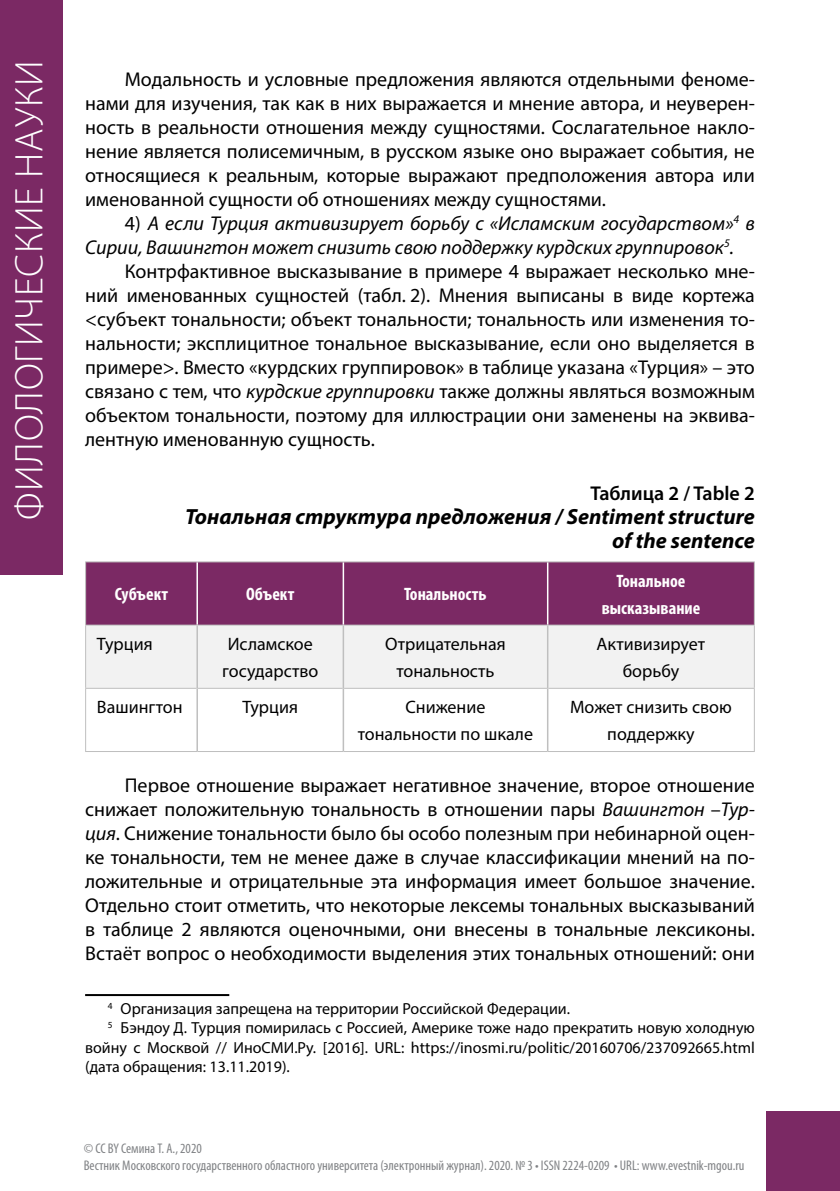
<style>
.page{position:relative;width:840px;height:1191px;background:#fff}
.page>*{position:absolute;margin:0;border:0;box-sizing:border-box;transform-origin:0 0}
.t1{font:300 40px "Myriad Pro";letter-spacing:.02em;color:#fff}
.t2{font:italic 700 22px/24px "Myriad Pro";color:#000;text-align:right}
.t3{font:20px/24px "Myriad Pro";color:#000;text-align:justify}
.t4{font:italic 20px/24px "Myriad Pro";color:#000}
.t5{font:600 20px "Myriad Pro";color:#000}
.t6{font:18px/27px "Myriad Pro";color:#000;text-align:center}
.t7{font:700 condensed 18px/27px "Myriad Pro";color:#fff;text-align:center}
.t8{font:16px "Myriad Pro";color:#000}
.t9{font:condensed 14px/16.8px "Myriad Pro";color:#808285}
.s1{font-style:normal}
.s2{font-style:italic}
</style>
<div class="page">
<div style="left:765px;top:1111px;width:74px;height:80px;background:#7b2964"></div>
<div style="left:0;top:0;width:62px;height:574px;background:#7b2964"></div>
<div style="left:86px;top:562px;width:667px;height:62px;background:#7b2964"></div>
<div style="left:86px;top:625px;width:667px;height:63px;background:#f2f2f2"></div>
<hr style="left:85px;top:561px;width:112px;height:1px;background:#bfbfbf">
<hr style="left:197px;top:561px;width:146px;height:1px;background:#bfbfbf">
<hr style="left:343px;top:561px;width:204px;height:1px;background:#bfbfbf">
<hr style="left:547px;top:561px;width:207px;height:1px;background:#bfbfbf">
<hr style="left:85px;top:624px;width:112px;height:1px;background:#bfbfbf">
<hr style="left:197px;top:624px;width:146px;height:1px;background:#bfbfbf">
<hr style="left:343px;top:624px;width:204px;height:1px;background:#bfbfbf">
<hr style="left:547px;top:624px;width:207px;height:1px;background:#bfbfbf">
<hr style="left:85px;top:688px;width:111px;height:1px;background:#bfbfbf">
<hr style="left:198px;top:688px;width:144px;height:1px;background:#bfbfbf">
<hr style="left:344px;top:688px;width:202px;height:1px;background:#bfbfbf">
<hr style="left:548px;top:688px;width:206px;height:1px;background:#bfbfbf">
<hr style="left:85px;top:751px;width:112px;height:1px;background:#bfbfbf">
<hr style="left:197px;top:751px;width:146px;height:1px;background:#bfbfbf">
<hr style="left:343px;top:751px;width:204px;height:1px;background:#bfbfbf">
<hr style="left:547px;top:751px;width:207px;height:1px;background:#bfbfbf">
<hr style="left:85px;top:562px;width:1px;height:62px;background:#bfbfbf">
<hr style="left:85px;top:625px;width:1px;height:63px;background:#bfbfbf">
<hr style="left:85px;top:689px;width:1px;height:62px;background:#bfbfbf">
<hr style="left:753px;top:562px;width:1px;height:62px;background:#bfbfbf">
<hr style="left:753px;top:625px;width:1px;height:63px;background:#bfbfbf">
<hr style="left:753px;top:689px;width:1px;height:62px;background:#bfbfbf">
<hr style="left:196px;top:562px;width:2px;height:62px;background:#fff">
<hr style="left:342px;top:562px;width:2px;height:62px;background:#fff">
<hr style="left:546px;top:562px;width:2px;height:62px;background:#fff">
<hr style="left:196px;top:625px;width:2px;height:63px;background:#bfbfbf">
<hr style="left:342px;top:625px;width:2px;height:63px;background:#bfbfbf">
<hr style="left:546px;top:625px;width:2px;height:63px;background:#bfbfbf">
<hr style="left:196px;top:688px;width:2px;height:63px;background:#bfbfbf">
<hr style="left:342px;top:688px;width:2px;height:63px;background:#bfbfbf">
<hr style="left:546px;top:688px;width:2px;height:63px;background:#bfbfbf">
<hr style="left:85px;top:994px;width:144px;height:2px;background:#000">
<h1 class="t1" style="left:5px;top:519px;width:460px;rotate:-90deg">филологические науки</h1>
<p class="t3" style="left:85px;top:67px;width:671px;text-indent:40px">Модальность и условные предложения являются отдельными феноме&shy;нами для изучения, так как в них выражается и мнение автора, и неуверен&shy;ность в реальности отношения между сущностями. Сослагательное накло&shy;нение является полисемичным, в русском языке оно выражает события, не относящиеся к реальным, которые выражают предположения автора или именованной сущности об отношениях между сущностями.</p>
<p class="t4" style="left:85px;top:211px;width:670px;text-indent:40px"><span class="s1">4)</span> А если Турция активизирует борьбу с «Исламским государством»<sup>4</sup> в<br>Сирии, Вашингтон может снизить свою поддержку курдских группировок<sup>5</sup>.</p>
<p class="t3" style="left:85px;top:259px;width:671px;text-indent:40px">Контрфактивное высказывание в примере 4 выражает несколько мне&shy;ний именованных сущностей (табл. 2). Мнения выписаны в виде кортежа &lt;субъект тональности; объект тональности; тональность или изменения то&shy;нальности; эксплицитное тональное высказывание, если оно выделяется в примере&gt;. Вместо «курдских группировок» в таблице указана «Турция» – это связано с тем, что <span class="s2">курдские группировки</span> также должны являться возможным объектом тональности, поэтому для иллюстрации они заменены на эквива&shy;лентную именованную сущность.</p>
<p class="t5" style="left:590px;top:480px;width:166px">Таблица 2 / Table 2</p>
<p class="t2" style="left:185px;top:503px;width:571px">Тональная структура предложения / Sentiment structure of the sentence</p>
<p class="t7" style="left:115px;top:580px;width:55px">Субъект</p>
<p class="t7" style="left:246px;top:580px;width:50px">Объект</p>
<p class="t7" style="left:404px;top:580px;width:84px">Тональность</p>
<p class="t7" style="left:601px;top:567px;width:100px">Тональное высказывание</p>
<p class="t6" style="left:97px;top:630px;width:57px">Турция</p>
<p class="t6" style="left:222px;top:630px;width:97px;text-align:left">Исламское государство</p>
<p class="t6" style="left:385px;top:630px;width:122px">Отрицательная тональность</p>
<p class="t6" style="left:596px;top:630px;width:110px">Активизирует борьбу</p>
<p class="t6" style="left:97px;top:693px;width:87px">Вашингтон</p>
<p class="t6" style="left:242px;top:693px;width:57px">Турция</p>
<p class="t6" style="left:357px;top:693px;width:177px">Снижение тональности по шкале</p>
<p class="t6" style="left:569px;top:693px;width:163px">Может снизить свою поддержку</p>
<p class="t3" style="left:85px;top:773px;width:671px;text-indent:40px">Первое отношение выражает негативное значение, второе отношение снижает положительную тональность в отношении пары <span class="s2">Вашингтон</span> –<span class="s2">Тур&shy;ция</span>. Снижение тональности было бы особо полезным при небинарной оцен&shy;ке тональности, тем не менее даже в случае классификации мнений на по&shy;ложительные и отрицательные эта информация имеет большое значение.<br>Отдельно стоит отметить, что некоторые лексемы тональных высказываний в таблице 2 являются оценочными, они внесены в тональные лексиконы.<br>Встаёт вопрос о необходимости выделения этих тональных отношений: они</p>
<p class="t8" style="left:108px;top:999px;width:463px"><sup>4</sup> Организация запрещена на территории Российской Федерации.</p>
<p class="t8" style="left:108px;top:1018px;width:648px"><sup>5</sup> Бэндоу Д. Турция помирилась с Россией, Америке тоже надо прекратить новую холодную</p>
<p class="t8" style="left:85px;top:1037px;width:670px">войну с Москвой // ИноСМИ.Ру. [2016]. URL: https://inosmi.ru/politic/20160706/237092665.html</p>
<p class="t8" style="left:85px;top:1056px;width:206px">(дата обращения: 13.11.2019).</p>
<p class="t9" style="left:84px;top:1139px;width:662px">© CC BY Семина Т. А., 2020<br>Вестник Московского государственного областного университета (электронный журнал). 2020. № 3 • ISSN 2224-0209 • URL: www.evestnik-mgou.ru</p>
</div>
